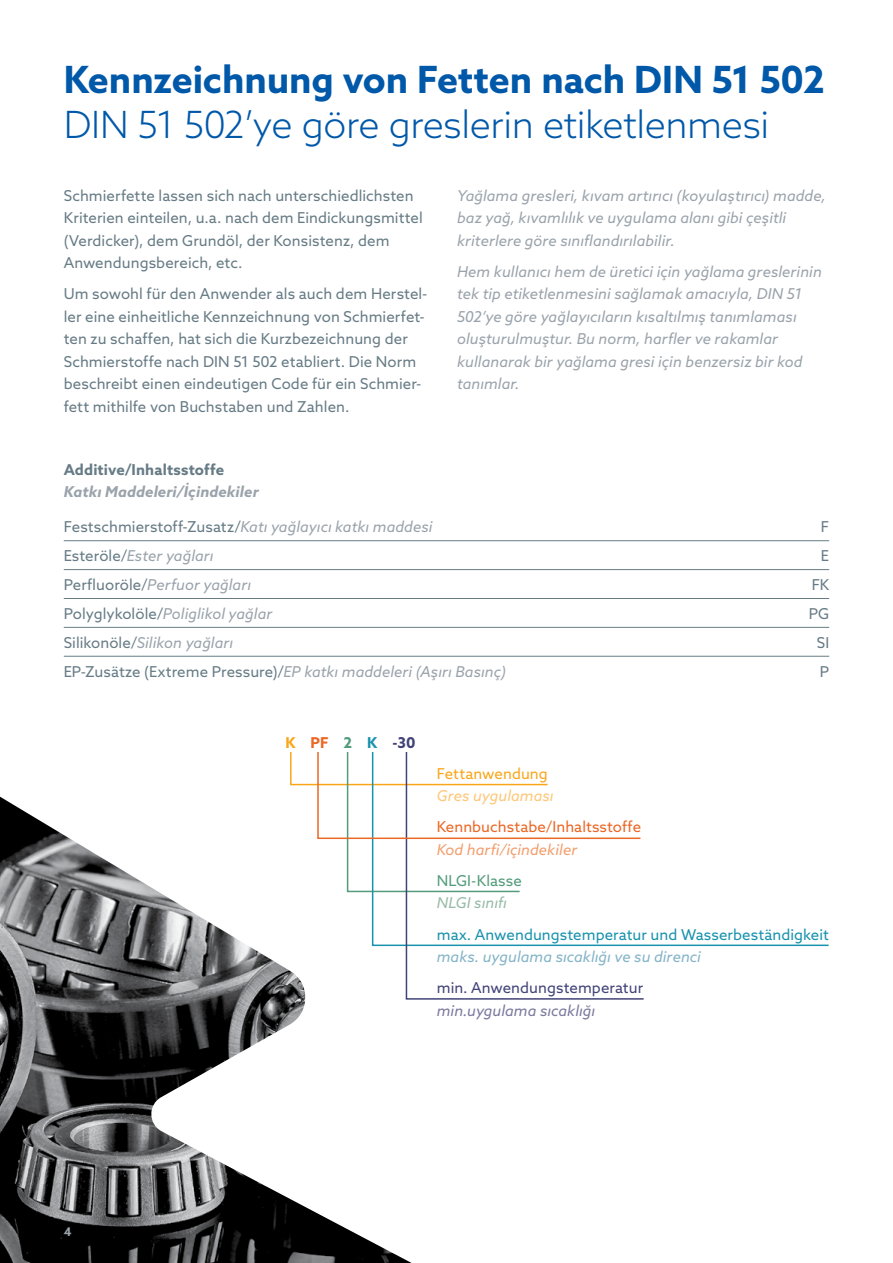
<style>
.page{position:relative;width:893px;height:1263px;background:#fff}
.page>*{position:absolute;margin:0;border:0;box-sizing:border-box;transform-origin:0 0}
.t1{font:300 37.5px "Azo Sans";letter-spacing:-.015em;color:#0058a9}
.t2{font:700 37.5px "Azo Sans";letter-spacing:-.005em;color:#0058a9}
.t3{font:italic 15px/22.5px "Azo Sans";color:#9aa3ab}
.t4{font:15px/22.5px "Azo Sans";letter-spacing:.005em;color:#667b85}
.t5{font:15px "Azo Sans";letter-spacing:.005em;color:#1892ad}
.t6{font:italic 15px "Azo Sans";color:#84b4c7}
.t7{font:15px "Azo Sans";letter-spacing:.005em;color:#eb6724}
.t8{font:italic 700 15px "Azo Sans";letter-spacing:.005em;color:#9aa3ab}
.t9{font:15px "Azo Sans";letter-spacing:.005em;color:#414377}
.t10{font:700 15px "Azo Sans";letter-spacing:.01em;color:#667b85}
.t11{font:italic 15px "Azo Sans";color:#7c799f}
.t12{font:italic 15px "Azo Sans";letter-spacing:.005em;color:#f39f6e}
.t13{font:italic 15px "Azo Sans";letter-spacing:.005em;color:#fec779}
.t14{font:15px "Azo Sans";letter-spacing:.005em;color:#faa61a}
.t15{font:15px "Azo Sans";letter-spacing:.01em;color:#539c7b}
.t16{font:italic 15px "Azo Sans";color:#96bba6}
.t17{font:700 15px "Azo Sans";letter-spacing:1em;color:#414377}
.t18{font:700 12px "Azo Sans";color:#9aa3ab}
.s1{font-style:normal;color:#667b85}
.s2{color:#faa61a}
.s3{color:#eb6724}
.s4{color:#539c7b}
.s5{color:#1892ad}
</style>
<div class="page">
<img style="left:0;top:797px;width:412px;height:466px">
<hr style="left:64px;top:540px;width:765px;height:1px;background:#667b85">
<hr style="left:64px;top:569px;width:765px;height:1px;background:#667b85">
<hr style="left:64px;top:598px;width:765px;height:1px;background:#667b85">
<hr style="left:64px;top:627px;width:765px;height:1px;background:#667b85">
<hr style="left:64px;top:656px;width:765px;height:1px;background:#667b85">
<svg style="left:371px;top:893px;width:458px;height:54px"></svg>
<svg style="left:405px;top:893px;width:240px;height:107px"></svg>
<svg style="left:289px;top:752px;width:352px;height:141px"></svg>
<h1 class="t2" style="left:64px;top:55px;width:763px">Kennzeichnung von Fetten nach DIN 51 502</h1>
<h1 class="t1" style="left:64px;top:101px;width:707px">DIN 51 502’ye göre greslerin etiketlenmesi</h1>
<p class="t4" style="left:64px;top:184px;width:361px">Schmierfette lassen sich nach unterschiedlichsten Kriterien einteilen, u.a. nach dem Eindickungsmittel (Verdicker), dem Grundöl, der Konsistenz, dem Anwendungsbereich, etc.</p>
<p class="t4" style="left:64px;top:282px;width:365px">Um sowohl für den Anwender als auch dem Herstel&shy;ler eine einheitliche Kennzeichnung von Schmierfet&shy;ten zu schaffen, hat sich die Kurzbezeichnung der Schmierstoffe nach DIN 51 502 etabliert. Die Norm beschreibt einen eindeutigen Code für ein Schmier&shy;fett mithilfe von Buchstaben und Zahlen.</p>
<p class="t3" style="left:457px;top:184px;width:370px">Yağlama gresleri, kıvam artırıcı (koyulaştırıcı) madde, baz yağ, kıvamlılık ve uygulama alanı gibi çeşitli kriterlere göre sınıflandırılabilir.</p>
<p class="t3" style="left:457px;top:260px;width:366px">Hem kullanıcı hem de üretici için yağlama greslerinin tek tip etiketlenmesini sağlamak amacıyla, DIN 51<br>502’ye göre yağlayıcıların kısaltılmış tanımlaması oluşturulmuştur. Bu norm, harfler ve rakamlar kullanarak bir yağlama gresi için benzersiz bir kod tanımlar.</p>
<p class="t10" style="left:64px;top:459px;width:162px">Additive/Inhaltsstoffe</p>
<p class="t8" style="left:64px;top:482px;width:197px">Katkı Maddeleri/İçindekiler</p>
<p class="t3" style="left:64px;top:515px;width:370px"><span class="s1">Festschmierstoff-Zusatz/</span>Katı yağlayıcı katkı maddesi</p>
<p class="t4" style="left:821px;top:515px;width:10px">F</p>
<p class="t3" style="left:64px;top:544px;width:151px"><span class="s1">Esteröle/</span>Ester yağları</p>
<p class="t4" style="left:821px;top:544px;width:10px">E</p>
<p class="t3" style="left:64px;top:573px;width:189px"><span class="s1">Perfluoröle/</span>Perfuor yağları</p>
<p class="t4" style="left:812px;top:573px;width:19px">FK</p>
<p class="t3" style="left:64px;top:602px;width:210px"><span class="s1">Polyglykolöle/</span>Poliglikol yağlar</p>
<p class="t4" style="left:809px;top:602px;width:22px">PG</p>
<p class="t3" style="left:64px;top:631px;width:171px"><span class="s1">Silikonöle/</span>Silikon yağları</p>
<p class="t4" style="left:817px;top:631px;width:14px">SI</p>
<p class="t3" style="left:64px;top:660px;width:444px"><span class="s1">EP-Zusätze (Extreme Pressure)/</span>EP katkı maddeleri (Aşırı Basınç)</p>
<p class="t4" style="left:820px;top:660px;width:11px">P</p>
<p class="t18" style="left:64px;top:1223px;width:9px">4</p>
<p class="t17" style="left:285px;top:732px;width:132px"><span class="s2">K</span><span class="s3">PF</span><span class="s4">2</span><span class="s5">K</span>-30</p>
<p class="t14" style="left:437px;top:764px;width:113px">Fettanwendung</p>
<p class="t13" style="left:437px;top:786px;width:118px">Gres uygulaması</p>
<p class="t7" style="left:437px;top:817px;width:206px">Kennbuchstabe/Inhaltsstoffe</p>
<p class="t12" style="left:437px;top:840px;width:142px">Kod harfi/içindekiler</p>
<p class="t15" style="left:437px;top:871px;width:87px">NLGI-Klasse</p>
<p class="t16" style="left:437px;top:893px;width:72px">NLGI sınıfı</p>
<p class="t5" style="left:437px;top:924px;width:394px">max. Anwendungstemperatur und Wasserbeständigkeit</p>
<p class="t6" style="left:437px;top:947px;width:266px">maks. uygulama sıcaklığı ve su direnci</p>
<p class="t9" style="left:437px;top:978px;width:208px">min. Anwendungstemperatur</p>
<p class="t11" style="left:437px;top:1000px;width:160px">min.uygulama sıcaklığı</p>
</div>
